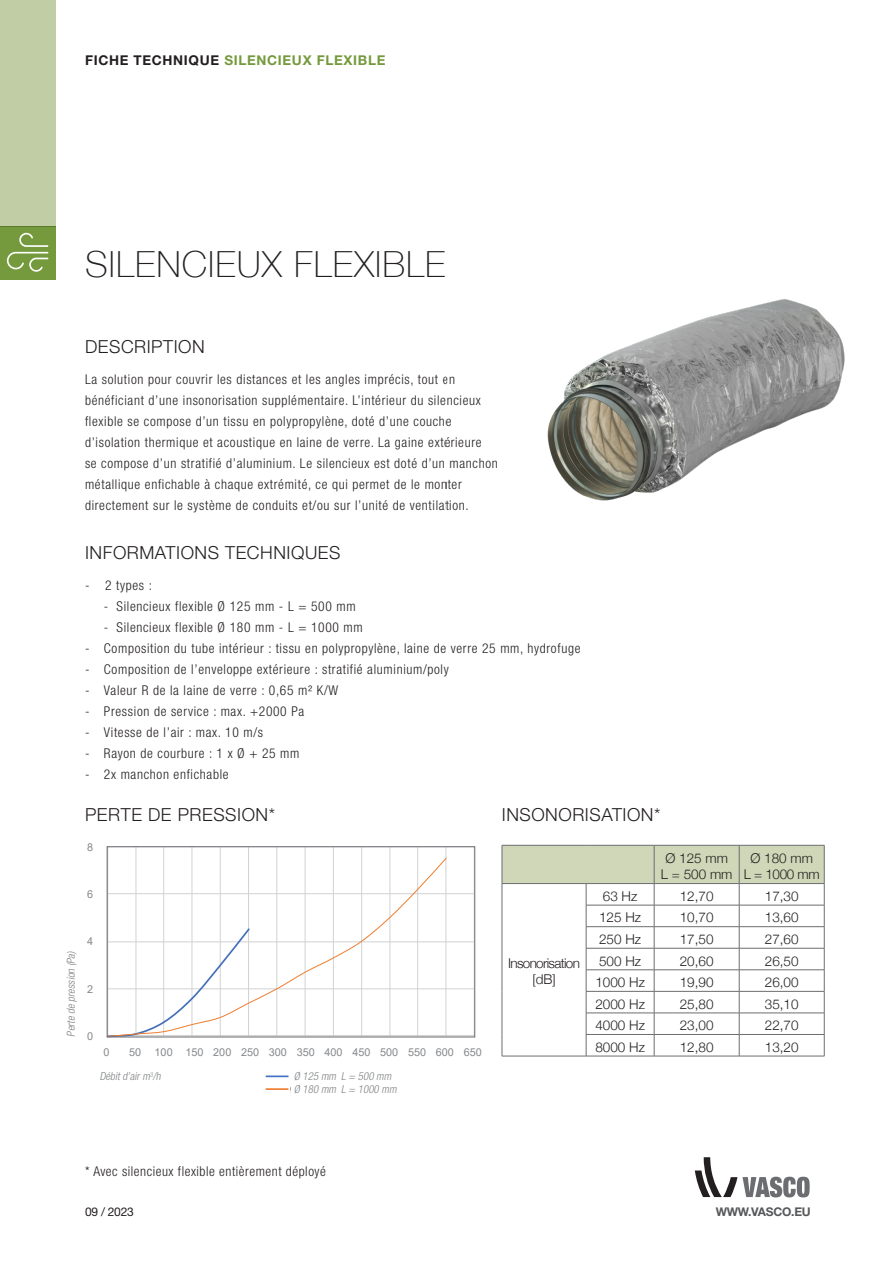
<style>
.page{position:relative;width:893px;height:1263px;background:#fff}
.page>*{position:absolute;margin:0;border:0;box-sizing:border-box;transform-origin:0 0}
.t1{font:100 36px "Helvetica Neue";letter-spacing:.03em;color:#231f20}
.t2{font:300 18px "Helvetica Neue LT Std";letter-spacing:.03em;color:#231f20}
.t3{font:300 condensed 13.5px/21px "Helvetica Neue LT Std";letter-spacing:.05em;color:#231f20}
.t4{font:300 13.5px "Helvetica Neue";color:#231f20}
.t5{font:700 13.5px "Helvetica Neue LT Std";letter-spacing:.05em;color:#759a3d}
.t6{font:300 13.5px/16.2px "Helvetica Neue";letter-spacing:-.05em;color:#231f20;text-align:center}
.t7{font:700 12px "Helvetica Neue LT Std";letter-spacing:-.02em;color:#57585a}
.t8{font:12px "Helvetica Neue LT Std";letter-spacing:-.02em;color:#231f20}
.t9{font:11.4px "Calibri";color:#595959}
.t10{font:italic 300 condensed 10.95px "Helvetica Neue LT Std";color:#808285}
.t11{font:10.8px "Arial";color:#86888b}
.t12{font:10.05px/12.3px "Calibri";letter-spacing:.025em;color:#595959}
.s1{color:#231f20}
</style>
<div class="page">
<div style="left:0;top:0;width:55px;height:226px;background:#c1cda4"></div>
<div style="left:0;top:226px;width:55px;height:54px;background:#759a3d"></div>
<svg style="left:7px;top:233px;width:41px;height:39px"></svg>
<svg style="left:695px;top:1157px;width:115px;height:40px"></svg>
<img style="left:547px;top:299px;width:298px;height:202px">
<hr style="left:586px;top:1056px;width:68px;height:1px;background:#6c6d70">
<hr style="left:502px;top:1056px;width:84px;height:1px;background:#6c6d70">
<svg style="left:502px;top:845px;width:323px;height:211px"></svg>
<hr style="left:654px;top:1056px;width:85px;height:1px;background:#6c6d70">
<hr style="left:739px;top:1056px;width:85px;height:1px;background:#6c6d70">
<svg style="left:265px;top:1075px;width:24px;height:15px"></svg>
<hr style="left:108px;top:893px;width:366px;height:1px;background:#d1d2d4">
<hr style="left:108px;top:941px;width:366px;height:1px;background:#d1d2d4">
<hr style="left:108px;top:988px;width:366px;height:1px;background:#d1d2d4">
<hr style="left:445px;top:847px;width:1px;height:189px;background:#d1d2d4">
<hr style="left:417px;top:847px;width:1px;height:189px;background:#d1d2d4">
<hr style="left:389px;top:847px;width:1px;height:189px;background:#d1d2d4">
<hr style="left:361px;top:847px;width:1px;height:189px;background:#d1d2d4">
<hr style="left:333px;top:847px;width:1px;height:189px;background:#d1d2d4">
<hr style="left:305px;top:847px;width:1px;height:189px;background:#d1d2d4">
<hr style="left:276px;top:847px;width:1px;height:189px;background:#d1d2d4">
<hr style="left:248px;top:847px;width:1px;height:189px;background:#d1d2d4">
<hr style="left:220px;top:847px;width:1px;height:189px;background:#d1d2d4">
<hr style="left:192px;top:847px;width:1px;height:189px;background:#d1d2d4">
<hr style="left:163px;top:847px;width:1px;height:189px;background:#d1d2d4">
<hr style="left:136px;top:847px;width:1px;height:189px;background:#d1d2d4">
<svg style="left:109px;top:857px;width:338px;height:178px"></svg>
<div style="left:107px;top:846px;width:368px;height:191px;border:1px solid #6d6e71"></div>
<p class="t5" style="left:85px;top:52px;width:302px"><span class="s1">FICHE TECHNIQUE</span> SILENCIEUX FLEXIBLE</p>
<h1 class="t1" style="left:85px;top:237px;width:362px">SILENCIEUX FLEXIBLE</h1>
<p class="t2" style="left:85px;top:336px;width:121px">DESCRIPTION</p>
<p class="t3" style="left:85px;top:368px;width:414px">La solution pour couvrir les distances et les angles imprécis, tout en bénéficiant d’une insonorisation supplémentaire. L’intérieur du silencieux flexible se compose d’un tissu en polypropylène, doté d’une couche d’isolation thermique et acoustique en laine de verre. La gaine extérieure<br>se compose d’un stratifié d’aluminium. Le silencieux est doté d’un manchon métallique enfichable à chaque extrémité, ce qui permet de le monter directement sur le système de conduits et/ou sur l’unité de ventilation.</p>
<p class="t10" style="left:65px;top:1037px;width:89px;rotate:-90deg">Perte de pression (Pa)</p>
<p class="t2" style="left:85px;top:542px;width:257px">INFORMATIONS TECHNIQUES</p>
<p class="t3" style="left:85px;top:574px;width:68px">- 2 types :</p>
<p class="t3" style="left:104px;top:595px;width:253px">- Silencieux flexible Ø 125 mm - L = 500 mm</p>
<p class="t3" style="left:104px;top:616px;width:260px">- Silencieux flexible Ø 180 mm - L = 1000 mm</p>
<p class="t3" style="left:85px;top:637px;width:497px">- Composition du tube intérieur : tissu en polypropylène, laine de verre 25 mm, hydrofuge</p>
<p class="t3" style="left:85px;top:658px;width:365px">- Composition de l’enveloppe extérieure : stratifié aluminium/poly</p>
<p class="t3" style="left:85px;top:679px;width:255px">- Valeur R de la laine de verre : 0,65 m² K/W</p>
<p class="t3" style="left:85px;top:700px;width:221px">- Pression de service : max. +2000 Pa</p>
<p class="t3" style="left:85px;top:721px;width:180px">- Vitesse de l’air : max. 10 m/s</p>
<p class="t3" style="left:85px;top:742px;width:216px">- Rayon de courbure : 1 x Ø + 25 mm</p>
<p class="t3" style="left:85px;top:763px;width:145px">- 2x manchon enfichable</p>
<p class="t2" style="left:85px;top:803px;width:192px">PERTE DE PRESSION*</p>
<p class="t2" style="left:502px;top:803px;width:160px">INSONORISATION*</p>
<p class="t11" style="left:87px;top:840px;width:8px">8</p>
<p class="t4" style="left:665px;top:847px;width:64px">Ø 125 mm</p>
<p class="t4" style="left:661px;top:863px;width:73px">L = 500 mm</p>
<p class="t4" style="left:750px;top:847px;width:64px">Ø 180 mm</p>
<p class="t4" style="left:744px;top:863px;width:77px">L = 1000 mm</p>
<p class="t11" style="left:87px;top:887px;width:8px">6</p>
<p class="t11" style="left:87px;top:934px;width:8px">4</p>
<p class="t11" style="left:87px;top:981px;width:8px">2</p>
<p class="t11" style="left:87px;top:1029px;width:8px">0</p>
<p class="t12" style="left:166px;top:1041px;width:17px">200</p>
<p class="t12" style="left:194px;top:1041px;width:17px">250</p>
<p class="t12" style="left:222px;top:1041px;width:17px">300</p>
<p class="t12" style="left:250px;top:1041px;width:17px">350</p>
<p class="t12" style="left:278px;top:1041px;width:17px">400</p>
<p class="t12" style="left:306px;top:1041px;width:17px">450</p>
<p class="t12" style="left:334px;top:1041px;width:17px">500</p>
<p class="t12" style="left:362px;top:1041px;width:17px">550</p>
<p class="t12" style="left:390px;top:1041px;width:17px">600</p>
<p class="t12" style="left:418px;top:1041px;width:17px">650</p>
<p class="t12" style="left:290px;top:1082px;width:45px">Ø 180 mm</p>
<p class="t9" style="left:353px;top:1043px;width:26px">m³/h</p>
<p class="t11" style="left:104px;top:1045px;width:8px">0</p>
<p class="t11" style="left:129px;top:1045px;width:354px">50 100 150 200 250 300 350 400 450 500 550 600 650</p>
<p class="t12" style="left:291px;top:1069px;width:49px">Ø 125 mm<br>L = 5 0 mm</p>
<p class="t10" style="left:294px;top:1070px;width:101px">Ø 125 mm L = 500 mm</p>
<p class="t10" style="left:294px;top:1083px;width:106px">Ø 180 mm L = 1000 mm</p>
<p class="t10" style="left:100px;top:1070px;width:65px">Débitd’airm<sup>3</sup>/h</p>
<p class="t6" style="left:508px;top:954px;width:73px">Insonorisation [dB]</p>
<p class="t4" style="left:603px;top:885px;width:36px">63 Hz</p>
<p class="t4" style="left:680px;top:885px;width:35px">12,70</p>
<p class="t4" style="left:765px;top:885px;width:35px">17,30</p>
<p class="t4" style="left:599px;top:907px;width:44px">125 Hz</p>
<p class="t4" style="left:680px;top:907px;width:35px">10,70</p>
<p class="t4" style="left:765px;top:907px;width:35px">13,60</p>
<p class="t4" style="left:599px;top:928px;width:44px">250 Hz</p>
<p class="t4" style="left:680px;top:928px;width:35px">17,50</p>
<p class="t4" style="left:765px;top:928px;width:35px">27,60</p>
<p class="t4" style="left:599px;top:950px;width:44px">500 Hz</p>
<p class="t4" style="left:680px;top:950px;width:35px">20,60</p>
<p class="t4" style="left:765px;top:950px;width:35px">26,50</p>
<p class="t4" style="left:595px;top:971px;width:51px">1000 Hz</p>
<p class="t4" style="left:680px;top:971px;width:35px">19,90</p>
<p class="t4" style="left:765px;top:971px;width:35px">26,00</p>
<p class="t4" style="left:595px;top:993px;width:51px">2000 Hz</p>
<p class="t4" style="left:680px;top:993px;width:35px">25,80</p>
<p class="t4" style="left:765px;top:993px;width:35px">35,10</p>
<p class="t4" style="left:595px;top:1014px;width:51px">4000 Hz</p>
<p class="t4" style="left:680px;top:1014px;width:35px">23,00</p>
<p class="t4" style="left:765px;top:1014px;width:35px">22,70</p>
<p class="t4" style="left:595px;top:1036px;width:51px">8000 Hz</p>
<p class="t4" style="left:680px;top:1036px;width:35px">12,80</p>
<p class="t4" style="left:765px;top:1036px;width:35px">13,20</p>
<p class="t3" style="left:85px;top:1161px;width:242px">* Avec silencieux flexible entièrement déployé</p>
<p class="t8" style="left:85px;top:1205px;width:50px">09 / 2023</p>
<p class="t7" style="left:716px;top:1204px;width:97px">WWW.VASCO.EU</p>
</div>
